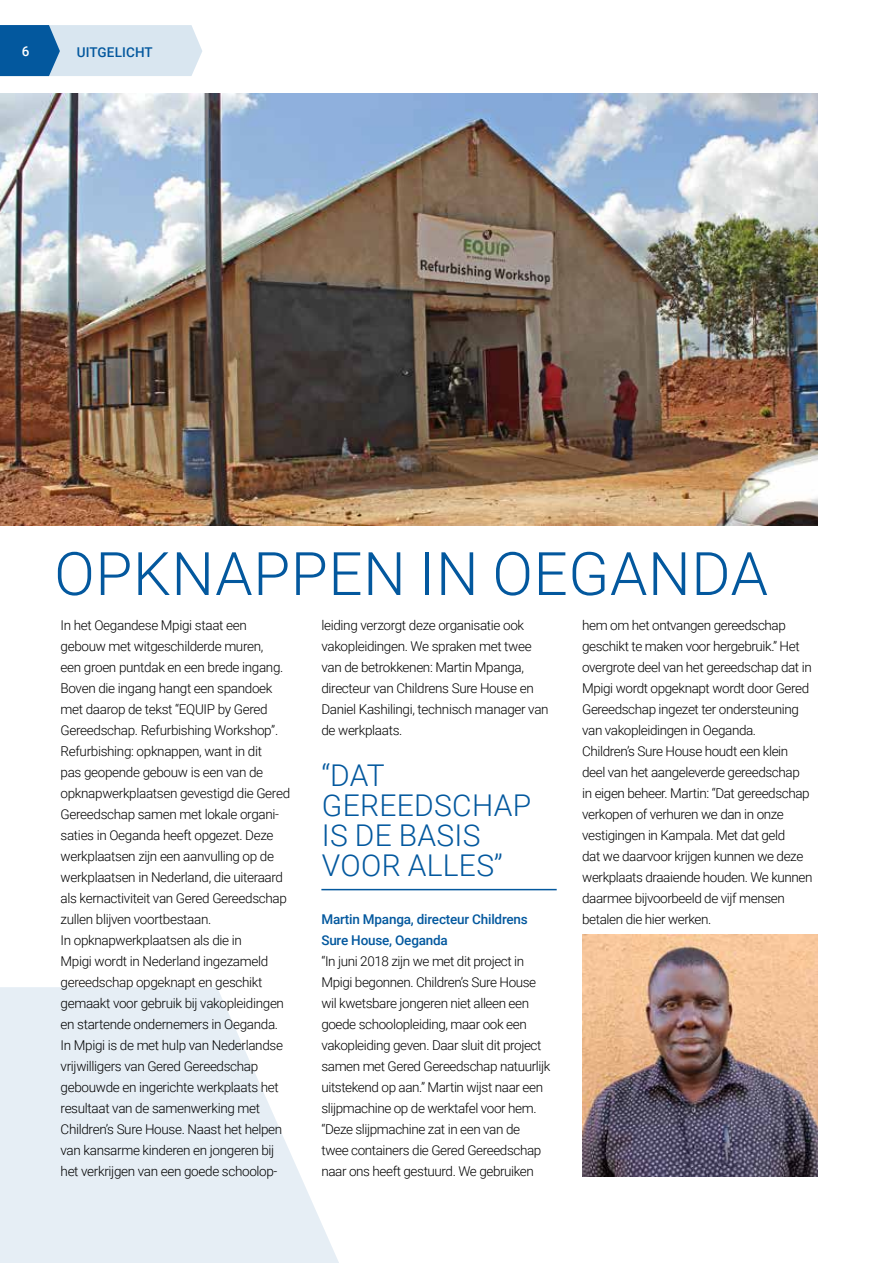
<style>
.page{position:relative;width:893px;height:1263px;background:#fff}
.page>*{position:absolute;margin:0;border:0;box-sizing:border-box;transform-origin:0 0}
.t1{font:300 60px "Roboto";letter-spacing:.01em;color:#03589e}
.t2{font:300 30px/30px "Roboto";letter-spacing:.01em;color:#03589e}
.t3{font:300 13.5px/21px "Roboto";letter-spacing:-.025em;color:#000}
.t4{font:500 13.5px/21px "Roboto";letter-spacing:-.015em;color:#03589e}
.t5{font:500 13.5px "Roboto";letter-spacing:.01em;color:#03589e}
.t6{font:500 13.5px "Roboto";color:#fff}
</style>
<div class="page">
<svg style="left:0;top:987px;width:339px;height:276px;fill:#e6eef5"></svg>
<img style="left:582px;top:934px;width:235px;height:243px">
<img style="left:0;top:94px;width:817px;height:431px">
<hr style="left:321px;top:889px;width:236px;height:1px;background:#03589e">
<svg style="left:0;top:25px;width:202px;height:51px;background:#9fbfda"></svg>
<p class="t6" style="left:22px;top:42px;width:9px">6</p>
<p class="t5" style="left:77px;top:42px;width:78px">UITGELICHT</p>
<h1 class="t1" style="left:54px;top:532px;width:715px">OPKNAPPEN IN OEGANDA</h1>
<p class="t3" style="left:61px;top:614px;width:231px">In het Oegandese Mpigi staat een gebouw met witgeschilderde muren,<br>een groen puntdak en een brede ingang.<br>Boven die ingang hangt een spandoek met daarop de tekst “EQUIP by Gered Gereedschap. Refurbishing Workshop”.<br>Refurbishing: opknappen, want in dit<br>pas geopende gebouw is een van de opknapwerkplaatsen gevestigd die Gered Gereedschap samen met lokale organi&shy;saties in Oeganda heeft opgezet. Deze werkplaatsen zijn een aanvulling op de werkplaatsen in Nederland, die uiteraard als kernactiviteit van Gered Gereedschap zullen blijven voortbestaan.<br>In opknapwerkplaatsen als die in<br>Mpigi wordt in Nederland ingezameld gereedschap opgeknapt en geschikt gemaakt voor gebruik bij vakopleidingen en startende ondernemers in Oeganda.<br>In Mpigi is de met hulp van Nederlandse vrijwilligers van Gered Gereedschap gebouwde en ingerichte werkplaats het resultaat van de samenwerking met Children’s Sure House. Naast het helpen van kansarme kinderen en jongeren bij het verkrijgen van een goede schoolop-</p>
<p class="t3" style="left:321px;top:614px;width:229px">leiding verzorgt deze organisatie ook vakopleidingen. We spraken met twee van de betrokkenen: Martin Mpanga, directeur van Childrens Sure House en Daniel Kashilingi, technisch manager van de werkplaats.</p>
<h2 class="t2" style="left:321px;top:759px;width:211px">“DAT<br>GEREEDSCHAP<br>IS DE BASIS<br>VOOR ALLES”</h2>
<p class="t4" style="left:321px;top:908px;width:208px">Martin Mpanga, directeur Childrens<br>Sure House, Oeganda</p>
<p class="t3" style="left:321px;top:950px;width:231px">“In juni 2018 zijn we met dit project in Mpigi begonnen. Children’s Sure House wil kwetsbare jongeren niet alleen een goede schoolopleiding, maar ook een vakopleiding geven. Daar sluit dit project samen met Gered Gereedschap natuurlijk uitstekend op aan.” Martin wijst naar een slijpmachine op de werktafel voor hem. “Deze slijpmachine zat in een van de twee containers die Gered Gereedschap naar ons heeft gestuurd. We gebruiken</p>
<p class="t3" style="left:582px;top:614px;width:232px">hem om het ontvangen gereedschap geschikt te maken voor hergebruik.” Het overgrote deel van het gereedschap dat in Mpigi wordt opgeknapt wordt door Gered Gereedschap ingezet ter ondersteuning van vakopleidingen in Oeganda.<br>Children’s Sure House houdt een klein deel van het aangeleverde gereedschap in eigen beheer. Martin: “Dat gereedschap verkopen of verhuren we dan in onze vestigingen in Kampala. Met dat geld<br>dat we daarvoor krijgen kunnen we deze werkplaats draaiende houden. We kunnen daarmee bijvoorbeeld de vijf mensen betalen die hier werken.</p>
</div>
